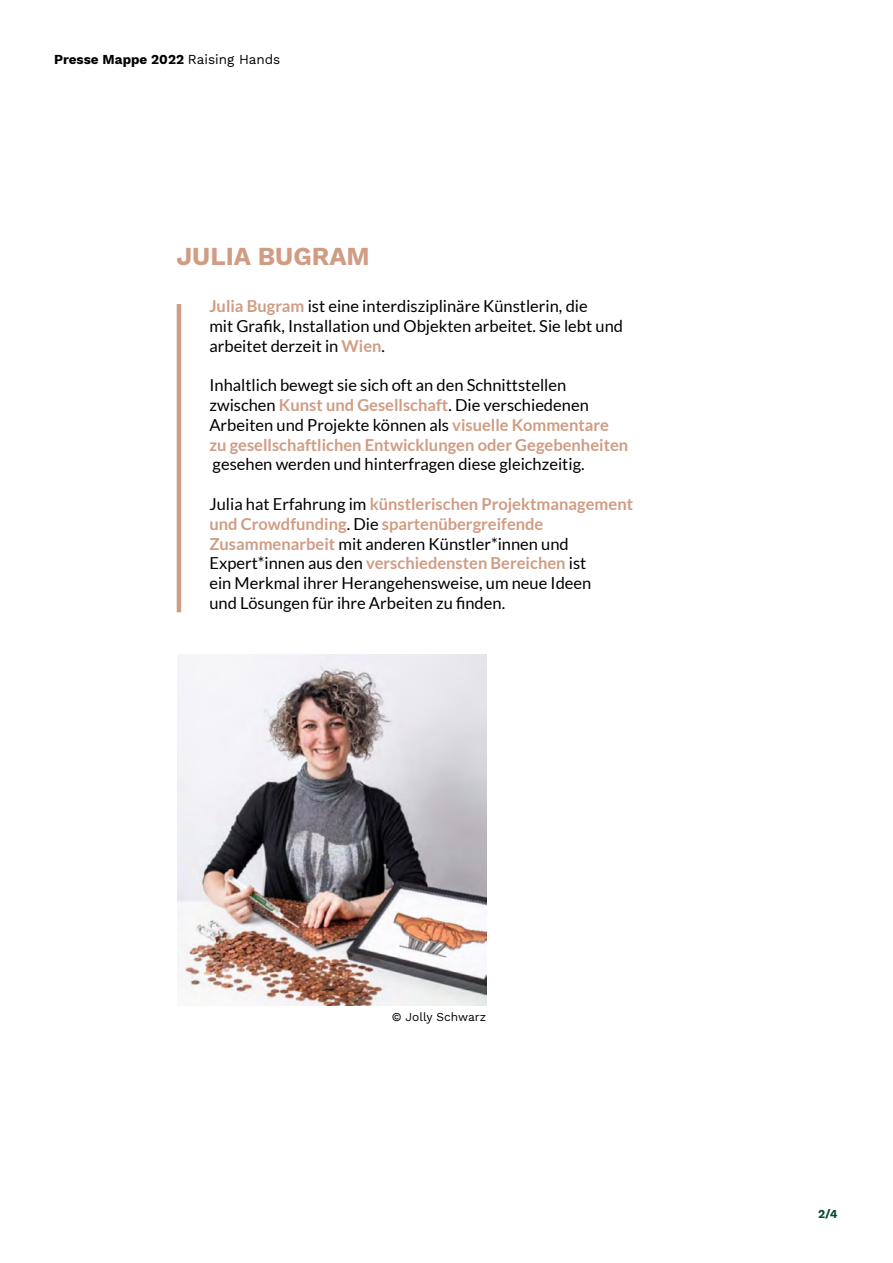
<style>
.page{position:relative;width:893px;height:1263px;background:#fff}
.page>*{position:absolute;margin:0;border:0;box-sizing:border-box;transform-origin:0 0}
.t1{font:700 25.5px "Work Sans";color:#d09c84}
.t2{font:16.5px/19.8px "Lato";color:#000}
.t3{font:700 13.5px "Work Sans";color:#000}
.t4{font:12px "Work Sans";color:#000}
.t5{font:700 12px "Work Sans";color:#0a4b35}
.s1{font-weight:400}
.s2{font-weight:700;color:#d09c84}
</style>
<div class="page">
<hr style="left:177px;top:304px;width:4px;height:308px;background:#d09c84">
<img style="left:177px;top:655px;width:309px;height:351px">
<p class="t3" style="left:54px;top:49px;width:228px">Presse Mappe 2022 <span class="s1">Raising Hands</span></p>
<h1 class="t1" style="left:176px;top:237px;width:195px">JULIA BUGRAM</h1>
<p class="t2" style="left:209px;top:296px;width:415px"><span class="s2">Julia Bugram</span> ist eine interdisziplinäre Künstlerin, die<br>mit Grafik, Installation und Objekten arbeitet. Sie lebt und arbeitet derzeit in <span class="s2">Wien</span>.</p>
<p class="t2" style="left:209px;top:375px;width:420px">Inhaltlich bewegt sie sich oft an den Schnittstellen zwischen <span class="s2">Kunst und Gesellschaft</span>. Die verschiedenen Arbeiten und Projekte können als <span class="s2">visuelle Kommentare zu gesellschaftlichen Entwicklungen oder Gegebenheiten</span></p>
<p class="t2" style="left:213px;top:454px;width:373px">gesehen werden und hinterfragen diese gleichzeitig.</p>
<p class="t2" style="left:209px;top:494px;width:425px">Julia hat Erfahrung im <span class="s2">künstlerischen Projektmanagement und Crowdfunding</span>. Die <span class="s2">spartenübergreifende Zusammenarbeit</span> mit anderen Künstler*innen und Expert*innen aus den <span class="s2">verschiedensten Bereichen</span> ist<br>ein Merkmal ihrer Herangehensweise, um neue Ideen<br>und Lösungen für ihre Arbeiten zu finden.</p>
<p class="t4" style="left:392px;top:1008px;width:96px">© Jolly Schwarz</p>
<p class="t5" style="left:818px;top:1204px;width:21px">2/4</p>
</div>
